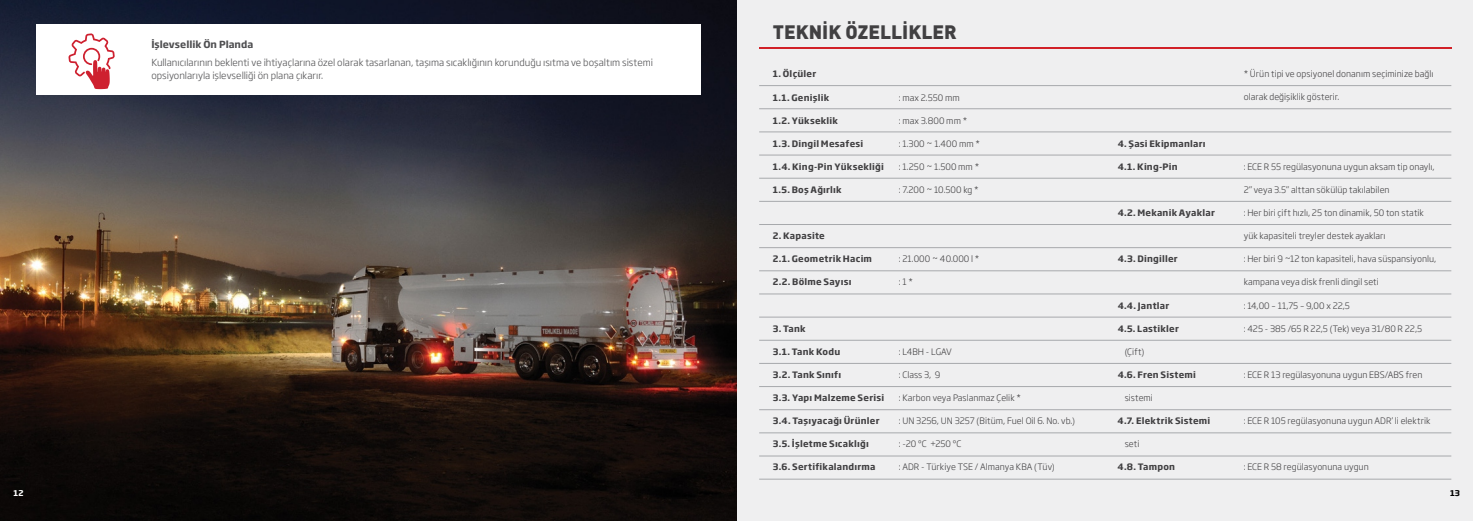
<style>
.page{position:relative;width:1473px;height:521px;background:#fff}
.page>*{position:absolute;margin:0;border:0;box-sizing:border-box;transform-origin:0 0}
.t1{font:900 19.25px "DIN Pro";color:#414042}
.t2{font:300 9.62px/13.1px "Soho Gothic Pro";color:#4f4f51}
.t3{font:700 9.62px "Soho Gothic Pro";color:#4f4f51}
.t4{font:300 8.75px "Soho Gothic Pro";color:#414042}
.t5{font:700 8.75px "Soho Gothic Pro";letter-spacing:.03em;color:#414042}
.t6{font:700 7.88px "Soho Gothic Pro";color:#fff}
.t7{font:700 7.88px "Soho Gothic Pro";color:#000}
</style>
<div class="page">
<img style="left:0;top:0;width:737px;height:521px">
<div style="left:36px;top:25px;width:665px;height:70px;background:#fff"></div>
<svg style="left:68px;top:33px;width:47px;height:56px"></svg>
<div style="left:737px;top:0;width:736px;height:521px;background:#efeff0"></div>
<hr style="left:759px;top:85px;width:692px;height:1px;background:#a7a9ac">
<hr style="left:759px;top:108px;width:692px;height:1px;background:#a7a9ac">
<hr style="left:759px;top:132px;width:692px;height:1px;background:#a7a9ac">
<hr style="left:759px;top:155px;width:692px;height:1px;background:#a7a9ac">
<hr style="left:759px;top:178px;width:692px;height:1px;background:#a7a9ac">
<hr style="left:759px;top:201px;width:692px;height:1px;background:#a7a9ac">
<hr style="left:759px;top:224px;width:692px;height:1px;background:#a7a9ac">
<hr style="left:759px;top:247px;width:692px;height:1px;background:#a7a9ac">
<hr style="left:759px;top:270px;width:692px;height:1px;background:#a7a9ac">
<hr style="left:759px;top:294px;width:692px;height:1px;background:#a7a9ac">
<hr style="left:759px;top:317px;width:692px;height:1px;background:#a7a9ac">
<hr style="left:759px;top:340px;width:692px;height:1px;background:#a7a9ac">
<hr style="left:759px;top:363px;width:692px;height:1px;background:#a7a9ac">
<hr style="left:759px;top:386px;width:692px;height:1px;background:#a7a9ac">
<hr style="left:759px;top:409px;width:692px;height:1px;background:#a7a9ac">
<hr style="left:759px;top:432px;width:692px;height:1px;background:#a7a9ac">
<hr style="left:759px;top:455px;width:692px;height:1px;background:#a7a9ac">
<hr style="left:759px;top:479px;width:692px;height:1px;background:#a7a9ac">
<hr style="left:759px;top:48px;width:692px;height:1px;background:#d12027">
<p class="t6" style="left:14px;top:489px;width:11px">12</p>
<p class="t3" style="left:151px;top:40px;width:103px">İşlevsellik Ön Planda</p>
<p class="t2" style="left:151px;top:57px;width:503px">Kullanıcılarının beklenti ve ihtiyaçlarına özel olarak tasarlanan, taşıma sıcaklığının korunduğu ısıtma ve boşaltım sistemi opsiyonlarıyla işlevselliği ön plana çıkarır.</p>
<h1 class="t1" style="left:773px;top:25px;width:185px">TEKNİK ÖZELLİKLER</h1>
<p class="t5" style="left:773px;top:70px;width:45px">1. Ölçüler</p>
<p class="t5" style="left:773px;top:94px;width:58px">1.1. Genişlik</p>
<p class="t4" style="left:899px;top:94px;width:62px">: max 2.550 mm</p>
<p class="t5" style="left:773px;top:117px;width:67px">1.2. Yükseklik</p>
<p class="t4" style="left:899px;top:117px;width:70px">: max 3.800 mm *</p>
<p class="t5" style="left:773px;top:140px;width:92px">1.3. Dingil Mesafesi</p>
<p class="t4" style="left:899px;top:140px;width:83px">: 1.300 ~ 1.400 mm *</p>
<p class="t5" style="left:773px;top:163px;width:113px">1.4. King-Pin Yüksekliği</p>
<p class="t4" style="left:899px;top:163px;width:82px">: 1.250 ~ 1.500 mm *</p>
<p class="t5" style="left:773px;top:186px;width:70px">1.5. Boş Ağırlık</p>
<p class="t4" style="left:899px;top:186px;width:81px">: 7.200 ~ 10.500 kg *</p>
<p class="t5" style="left:773px;top:232px;width:54px">2. Kapasite</p>
<p class="t5" style="left:773px;top:255px;width:101px">2.1. Geometrik Hacim</p>
<p class="t4" style="left:899px;top:255px;width:82px">: 21.000 ~ 40.000 l *</p>
<p class="t5" style="left:773px;top:278px;width:80px">2.2. Bölme Sayısı</p>
<p class="t4" style="left:899px;top:278px;width:16px">: 1 *</p>
<p class="t5" style="left:773px;top:325px;width:34px">3. Tank</p>
<p class="t5" style="left:773px;top:348px;width:69px">3.1. Tank Kodu</p>
<p class="t4" style="left:899px;top:348px;width:55px">: L4BH - LGAV</p>
<p class="t5" style="left:773px;top:371px;width:70px">3.2. Tank Sınıfı</p>
<p class="t4" style="left:899px;top:371px;width:43px">: Class 3, 9</p>
<p class="t5" style="left:773px;top:394px;width:113px">3.3. Yapı Malzeme Serisi</p>
<p class="t4" style="left:899px;top:394px;width:123px">: Karbon veya Paslanmaz Çelik *</p>
<p class="t5" style="left:773px;top:417px;width:108px">3.4. Taşıyacağı Ürünler</p>
<p class="t4" style="left:899px;top:417px;width:178px">: UN 3256, UN 3257 (Bitüm, Fuel Oil 6. No. vb.)</p>
<p class="t5" style="left:773px;top:440px;width:98px">3.5. İşletme Sıcaklığı</p>
<p class="t4" style="left:899px;top:440px;width:64px">: -20 ºC +250 ºC</p>
<p class="t5" style="left:773px;top:463px;width:104px">3.6. Sertifikalandırma</p>
<p class="t4" style="left:899px;top:463px;width:157px">: ADR - Türkiye TSE / Almanya KBA (Tüv)</p>
<p class="t4" style="left:1243px;top:70px;width:191px">* Ürün tipi ve opsiyonel donanım seçiminize bağlı</p>
<p class="t4" style="left:1243px;top:94px;width:97px">olarak değişiklik gösterir.</p>
<p class="t5" style="left:1117px;top:140px;width:89px">4. Şasi Ekipmanları</p>
<p class="t5" style="left:1117px;top:163px;width:62px">4.1. King-Pin</p>
<p class="t4" style="left:1243px;top:163px;width:192px">: ECE R 55 regülasyonuna uygun aksam tip onaylı,</p>
<p class="t4" style="left:1243px;top:186px;width:147px">2” veya 3.5” alttan sökülüp takılabilen</p>
<p class="t5" style="left:1117px;top:209px;width:99px">4.2. Mekanik Ayaklar</p>
<p class="t4" style="left:1243px;top:209px;width:182px">: Her biri çift hızlı, 25 ton dinamik, 50 ton statik</p>
<p class="t4" style="left:1243px;top:232px;width:143px">yük kapasiteli treyler destek ayakları</p>
<p class="t5" style="left:1117px;top:255px;width:61px">4.3. Dingiller</p>
<p class="t4" style="left:1243px;top:255px;width:194px">: Her biri 9 ~12 ton kapasiteli, hava süspansiyonlu,</p>
<p class="t4" style="left:1243px;top:278px;width:137px">kampana veya disk frenli dingil seti</p>
<p class="t5" style="left:1117px;top:301px;width:53px">4.4. Jantlar</p>
<p class="t4" style="left:1243px;top:301px;width:108px">: 14,00 – 11,75 – 9,00 x 22,5</p>
<p class="t5" style="left:1117px;top:324px;width:63px">4.5. Lastikler</p>
<p class="t4" style="left:1243px;top:325px;width:180px">: 425 - 385 /65 R 22,5 (Tek) veya 31/80 R 22,5</p>
<p class="t4" style="left:1124px;top:348px;width:21px">(Çift)</p>
<p class="t5" style="left:1117px;top:371px;width:80px">4.6. Fren Sistemi</p>
<p class="t4" style="left:1243px;top:371px;width:180px">: ECE R 13 regülasyonuna uygun EBS/ABS fren</p>
<p class="t4" style="left:1124px;top:394px;width:30px">sistemi</p>
<p class="t5" style="left:1117px;top:417px;width:94px">4.7. Elektrik Sistemi</p>
<p class="t4" style="left:1243px;top:417px;width:188px">: ECE R 105 regülasyonuna uygun ADR’ li elektrik</p>
<p class="t4" style="left:1124px;top:440px;width:16px">seti</p>
<p class="t5" style="left:1117px;top:463px;width:59px">4.8. Tampon</p>
<p class="t4" style="left:1243px;top:463px;width:127px">: ECE R 58 regülasyonuna uygun</p>
<p class="t7" style="left:1450px;top:490px;width:11px">13</p>
</div>
